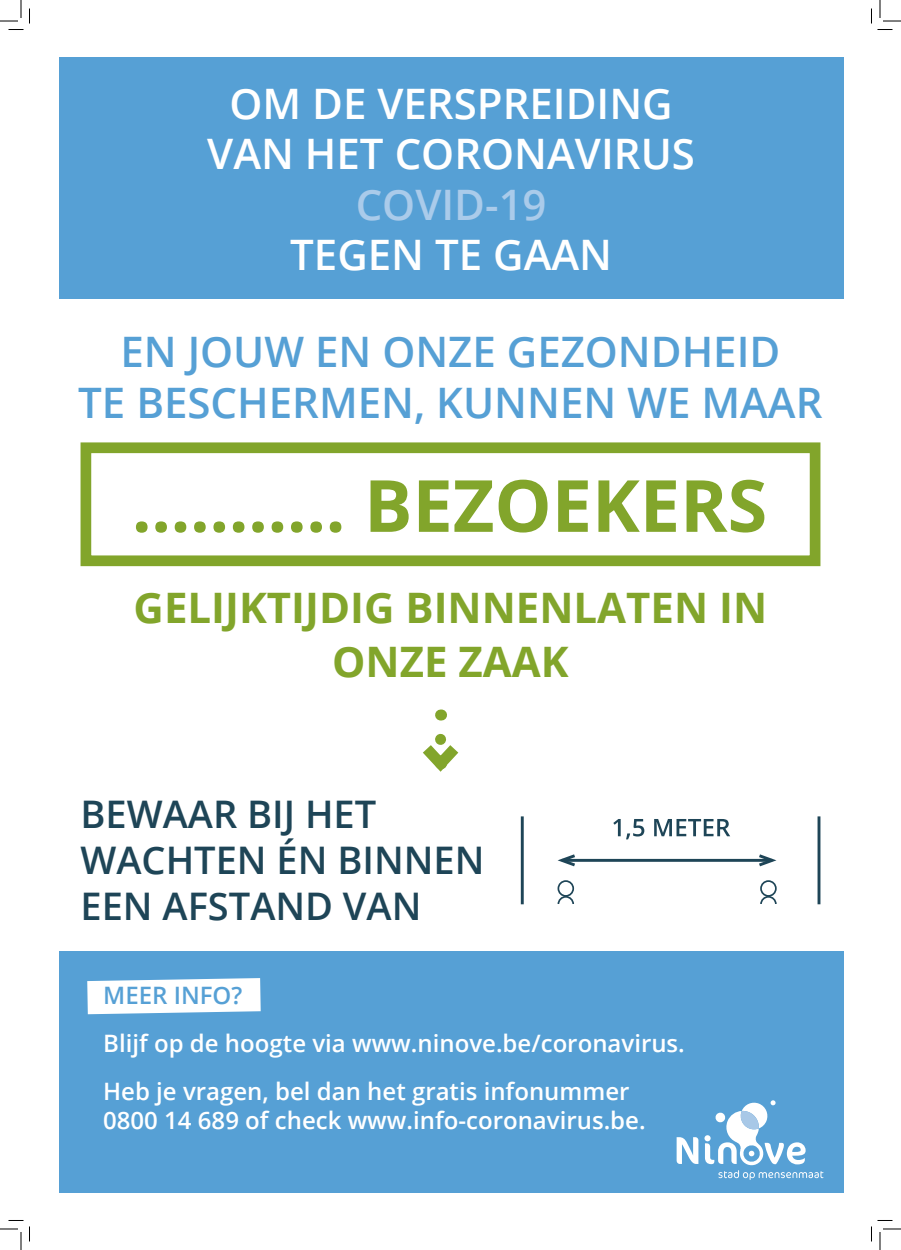
<style>
.page{position:relative;width:901px;height:1250px;background:#fff}
.page>*{position:absolute;margin:0;border:0;box-sizing:border-box;transform-origin:0 0}
.t1{font:700 68px "Open Sans";color:#82a52b}
.t2{font:600 42px/50.4px "Open Sans";color:#56a0d5;text-align:center}
.t3{font:600 42px/50.4px "Open Sans";color:#fff;text-align:center}
.t4{font:700 42px/54px "Open Sans";color:#82a52b;text-align:center}
.t5{font:600 42px "Open Sans";color:#aacbea}
.t6{font:600 38px/45.6px "Open Sans";color:#1e4557}
.t7{font:600 24px/48px "Open Sans";color:#fff}
.t8{font:600 24px "Open Sans";color:#56a0d5}
.s1{font-size:72px}
</style>
<div class="page">
<div style="left:59px;top:951px;width:784px;height:241px;background:#56a0d5"></div>
<svg style="left:87px;top:978px;width:174px;height:36px;background:#f0f6fb"></svg>
<div style="left:59px;top:58px;width:784px;height:241px;background:#56a0d5"></div>
<hr style="left:521px;top:816px;width:3px;height:88px;background:#1e4557">
<hr style="left:817px;top:816px;width:3px;height:88px;background:#1e4557">
<hr style="left:562px;top:859px;width:210px;height:3px;background:#1e4557">
<svg style="left:557px;top:854px;width:21px;height:13px"></svg>
<svg style="left:756px;top:854px;width:21px;height:13px"></svg>
<svg style="left:613px;top:819px;width:117px;height:20px"></svg>
<svg style="left:677px;top:1137px;width:21px;height:27px"></svg>
<svg style="left:704px;top:1100px;width:119px;height:80px"></svg>
<div style="left:81px;top:442px;width:739px;height:124px;border:11px solid #82a52b"></div>
<svg style="left:423px;top:733px;width:36px;height:39px"></svg>
<div style="left:557px;top:880px;width:17px;height:16px;border:2px solid #1e4557;border-radius:50%"></div>
<div style="left:557px;top:896px;width:17px;height:16px;border:2px solid #1e4557;border-radius:50%"></div>
<div style="left:556px;top:904px;width:32px;height:13px;background:#fff"></div>
<div style="left:760px;top:880px;width:17px;height:16px;border:2px solid #1e4557;border-radius:50%"></div>
<div style="left:760px;top:896px;width:17px;height:16px;border:2px solid #1e4557;border-radius:50%"></div>
<div style="left:759px;top:904px;width:31px;height:13px;background:#fff"></div>
<svg style="left:0;top:0;width:30px;height:30px"></svg>
<svg style="left:0;top:1220px;width:30px;height:30px"></svg>
<svg style="left:871px;top:0;width:30px;height:30px"></svg>
<svg style="left:871px;top:1220px;width:30px;height:30px"></svg>
<h2 class="t3" style="left:207px;top:77px;width:489px">OM DE VERSPREIDING<br>VAN HET CORONAVIRUS</h2>
<h2 class="t5" style="left:356px;top:176px;width:192px">COVID-19</h2>
<h2 class="t3" style="left:290px;top:229px;width:323px">TEGEN TE GAAN</h2>
<h2 class="t2" style="left:78px;top:326px;width:746px">EN JOUW EN ONZE GEZONDHEID<br>TE BESCHERMEN, KUNNEN WE MAAR</h2>
<h1 class="t1" style="left:132px;top:459px;width:637px">........... <span class="s1">BEZOEKERS</span></h1>
<h2 class="t4" style="left:134px;top:579px;width:635px">GELIJKTIJDIG BINNENLATEN IN<br>ONZE ZAAK</h2>
<h3 class="t6" style="left:81px;top:791px;width:406px">BEWAAR BIJ HET<br>WACHTEN ÉN BINNEN<br>EEN AFSTAND VAN</h3>
<p class="t8" style="left:103px;top:979px;width:141px">MEER INFO?</p>
<p class="t7" style="left:103px;top:1019px;width:583px">Blijf op de hoogte via www.ninove.be/coronavirus.<br>Heb je vragen, bel dan het gratis infonummer</p>
<p class="t7" style="left:103px;top:1095px;width:544px">0800 14 689 of check www.info-coronavirus.be.</p>
</div>
